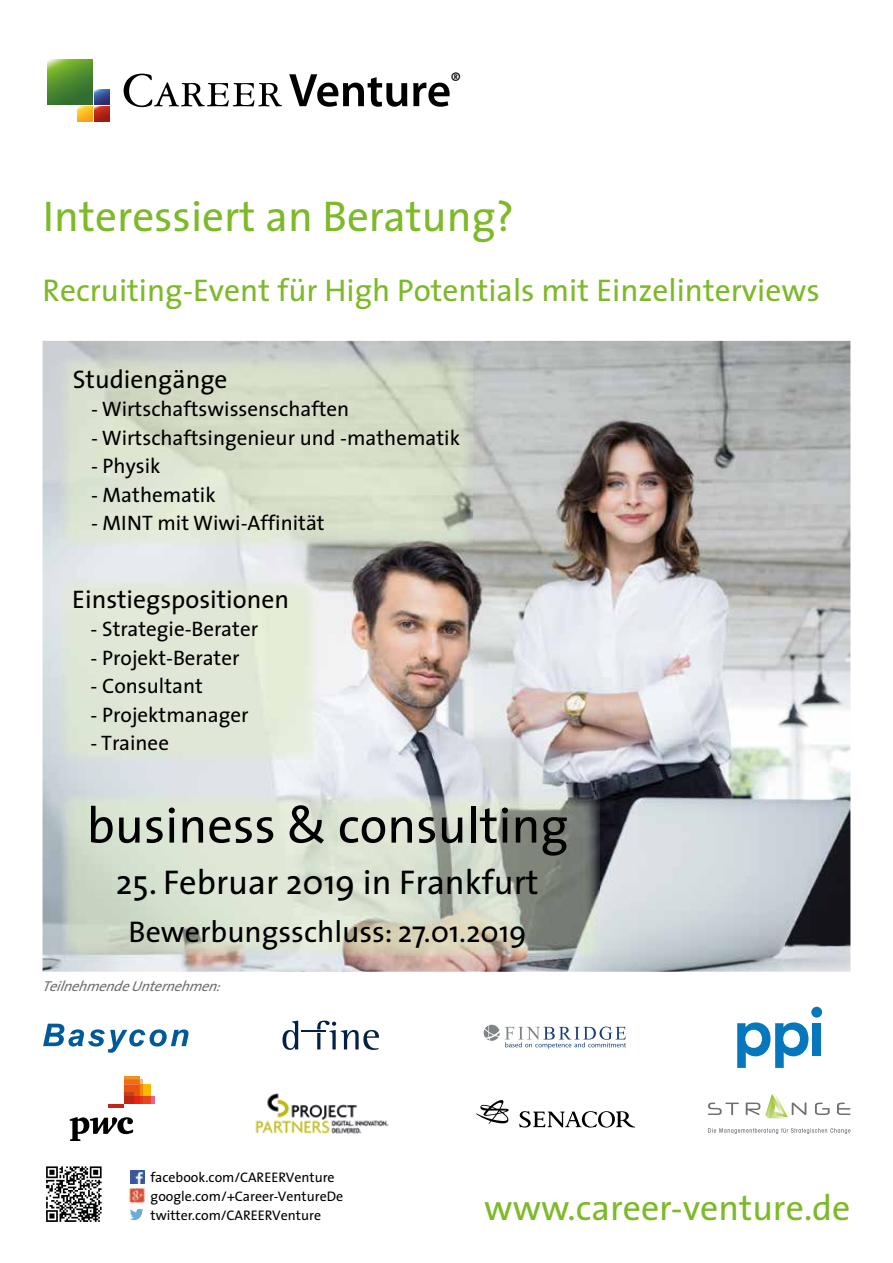
<style>
.page{position:relative;width:893px;height:1263px;background:#fff}
.page>*{position:absolute;margin:0;border:0;box-sizing:border-box;transform-origin:0 0}
.t1{font:50.4px "The Sans 5";color:#000}
.t2{font:43.2px "The Sans 5";color:#7db928}
.t3{font:35.85px "The Sans 5";color:#7db928}
.t4{font:34.5px "The Sans 5";color:#000}
.t5{font:31.5px "The Sans 5";color:#7db928}
.t6{font:30px "The Sans 5";color:#000}
.t7{font:25.5px "The Sans 5";color:#000}
.t8{font:21px "The Sans 5";color:#000}
.t9{font:italic 19.5px "The Sans 5";color:#000}
.t10{font:italic 14.4px "The Sans 5";color:#706f6f}
.t11{font:13.95px/18.9px "The Sans 5";color:#000}
</style>
<div class="page">
<img style="left:43px;top:341px;width:807px;height:631px">
<svg style="left:43px;top:1024px;width:145px;height:29px"></svg>
<img style="left:61px;top:795px;width:539px;height:161px">
<svg style="left:484px;top:1025px;width:142px;height:24px"></svg>
<div style="left:812px;top:1023px;width:9px;height:32px;background:#0578bd"></div>
<div style="left:811px;top:1007px;width:11px;height:10px;background:#0578bd;border-radius:50%"></div>
<svg style="left:737px;top:1022px;width:71px;height:46px"></svg>
<svg style="left:476px;top:1100px;width:159px;height:27px"></svg>
<svg style="left:70px;top:1117px;width:63px;height:24px"></svg>
<svg style="left:151px;top:1096px;width:4px;height:8px"></svg>
<hr style="left:124px;top:1076px;width:16px;height:3px;background:#f3931e">
<div style="left:143px;top:1084px;width:8px;height:12px;background:#fbba00"></div>
<div style="left:143px;top:1096px;width:8px;height:8px;background:#e8461b"></div>
<svg style="left:124px;top:1079px;width:19px;height:25px"></svg>
<div style="left:134px;top:1096px;width:6px;height:8px;background:#e42513"></div>
<hr style="left:124px;top:1092px;width:10px;height:4px;background:#c44017">
<div style="left:124px;top:1096px;width:10px;height:8px;background:#c22417"></div>
<hr style="left:108px;top:1104px;width:16px;height:4px;background:#c22417">
<svg style="left:708px;top:1128px;width:142px;height:6px"></svg>
<svg style="left:708px;top:1102px;width:31px;height:13px"></svg>
<svg style="left:746px;top:1094px;width:60px;height:25px"></svg>
<svg style="left:837px;top:1102px;width:13px;height:13px"></svg>
<svg style="left:815px;top:1102px;width:15px;height:13px"></svg>
<svg style="left:46px;top:1166px;width:56px;height:56px"></svg>
<svg style="left:131px;top:1209px;width:12px;height:11px"></svg>
<img style="left:129px;top:1187px;width:17px;height:16px">
<svg style="left:131px;top:1170px;width:13px;height:13px"></svg>
<img style="left:62px;top:579px;width:253px;height:181px">
<img style="left:61px;top:358px;width:411px;height:188px">
<svg style="left:124px;top:74px;width:158px;height:33px"></svg>
<svg style="left:289px;top:74px;width:118px;height:33px"></svg>
<svg style="left:413px;top:83px;width:37px;height:24px"></svg>
<svg style="left:48px;top:60px;width:44px;height:44px;background:#538e32"></svg>
<svg style="left:94px;top:90px;width:15px;height:14px"></svg>
<svg style="left:77px;top:106px;width:15px;height:15px"></svg>
<svg style="left:94px;top:106px;width:15px;height:15px"></svg>
<img style="left:255px;top:1093px;width:134px;height:41px">
<svg style="left:282px;top:1020px;width:97px;height:30px"></svg>
<p class="t9" style="left:450px;top:64px;width:12px">®</p>
<h2 class="t2" style="left:43px;top:181px;width:473px">Interessiert an Beratung?</h2>
<h3 class="t5" style="left:43px;top:264px;width:779px">Recruiting-Event für High Potentials mit Einzelinterviews</h3>
<p class="t7" style="left:73px;top:358px;width:156px">Studiengänge</p>
<p class="t8" style="left:91px;top:392px;width:260px">- Wirtschaftswissenschaften</p>
<p class="t8" style="left:91px;top:420px;width:370px">- Wirtschaftsingenieur und -mathematik</p>
<p class="t8" style="left:91px;top:449px;width:71px">- Physik</p>
<p class="t8" style="left:91px;top:477px;width:126px">- Mathematik</p>
<p class="t8" style="left:91px;top:506px;width:235px">- MINT mit Wiwi-Affinität</p>
<p class="t7" style="left:72px;top:578px;width:218px">Einstiegspositionen</p>
<p class="t8" style="left:91px;top:611px;width:169px">- Strategie-Berater</p>
<p class="t8" style="left:91px;top:640px;width:150px">- Projekt-Berater</p>
<p class="t8" style="left:91px;top:668px;width:114px">- Consultant</p>
<p class="t8" style="left:91px;top:697px;width:160px">- Projektmanager</p>
<p class="t8" style="left:91px;top:725px;width:80px">- Trainee</p>
<h1 class="t1" style="left:87px;top:784px;width:483px">business &amp; consulting</h1>
<h3 class="t4" style="left:116px;top:853px;width:424px">25. Februar 2019 in Frankfurt</h3>
<h3 class="t6" style="left:129px;top:906px;width:399px">Bewerbungsschluss: 27.01.2019</h3>
<p class="t10" style="left:42px;top:974px;width:188px">TeilnehmendeUnternehmen:</p>
<p class="t11" style="left:151px;top:1167px;width:194px">facebook.com/CAREERVenture google.com/+Career-VentureDe twitter.com/CAREERVenture</p>
<h3 class="t3" style="left:484px;top:1178px;width:368px">www.career-venture.de</h3>
</div>
